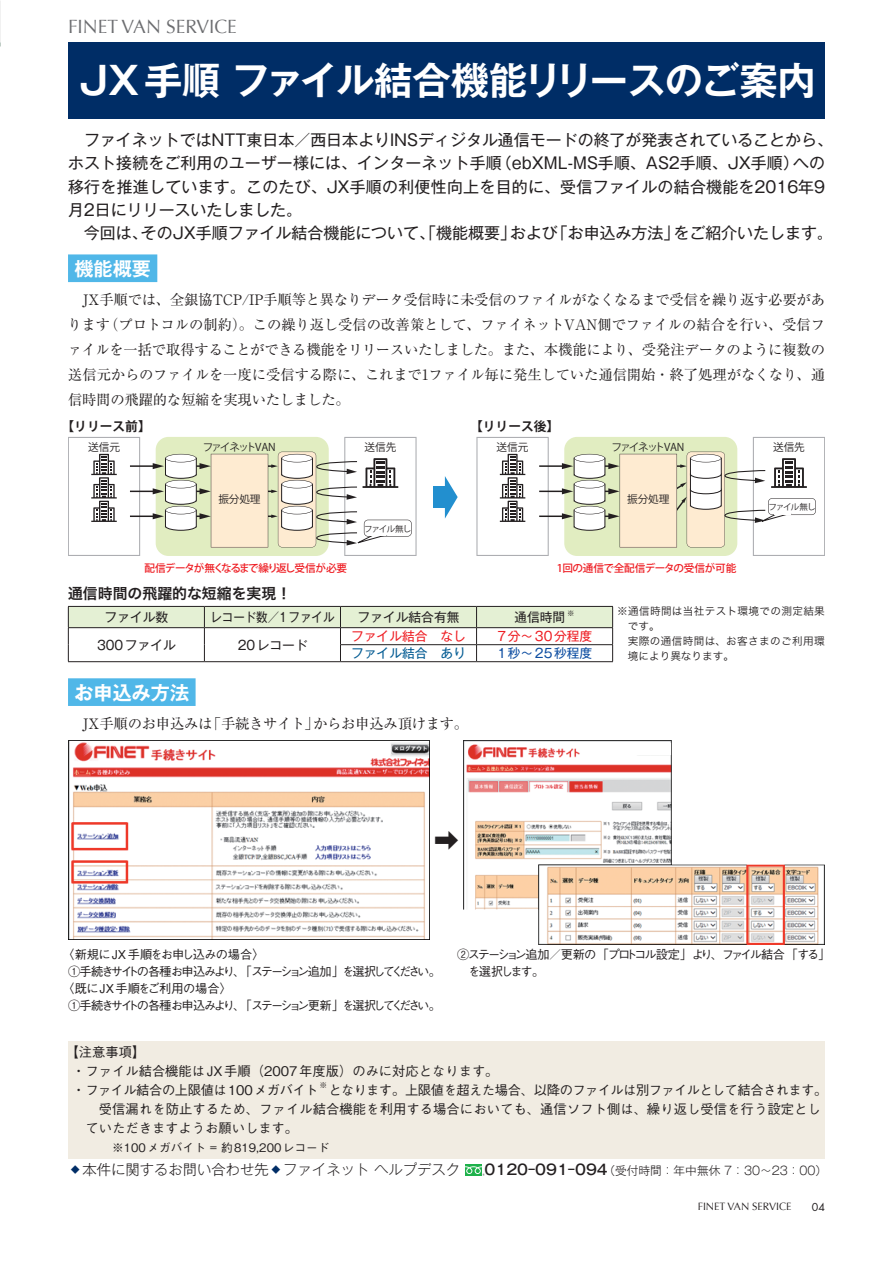
<style>
.page{position:relative;width:893px;height:1263px;background:#fff}
.page>*{position:absolute;margin:0;border:0;box-sizing:border-box;transform-origin:0 0}
.t1{font:700 38.25px "Gothic MB101 Pr 6 N De";letter-spacing:-.01em;color:#fff}
.t2{font:25.5px "Hiragino Sans Pr 6 N W3";color:#231f20}
.t3{font:19.2px "Optima";color:#6c6d70}
.t4{font:700 19.2px "Gothic MB101 Pr 6 N De";color:#fff}
.t5{font:15.9px/23.4px "Gothic MB101 Pr 6 N";color:#231f20}
.t6{font:14.85px "Hiragino Sans Pr 6 N W6";color:#231f20}
.t7{font:14.4px/25px "Ryumin Pr 6 N";letter-spacing:-.015em;color:#231f20;text-align:justify}
.t8{font:300 14.4px "Gothic MB101 Pr 6 N";color:#231f20}
.t9{font:500 13.35px/19.2px "Gothic BBB Pr 6 N";color:#231f20}
.t10{font:12.75px "Gothic MB101 Pr 6 N";color:#231f20}
.t11{font:12.75px "Gothic MB101 Pr 6 N";color:#ee1d23}
.t12{font:700 12.75px "Koz Go Pr 6 N";color:#231f20}
.t13{font:12.75px "Gothic MB101 Pr 6 N";color:#231f20;scale:.9 1}
.t14{font:12.75px "Gothic MB101 Pr 6 N";color:#015a92}
.t15{font:12.75px "Gothic MB101 Pr 6 N";color:#0d4da1}
.t16{font:500 12.15px "Gothic BBB Pr 6 N";letter-spacing:-.185em;color:#231f20}
.t17{font:500 12.15px/17px "Gothic BBB Pr 6 N";letter-spacing:-.17em;color:#231f20}
.t18{font:500 12.15px "Gothic BBB Pr 6 N";letter-spacing:-.04em;color:#231f20}
.t19{font:500 12.15px "Gothic BBB Pr 6 N";letter-spacing:-.015em;color:#231f20}
.t20{font:300 11.7px "Gothic MB101 Pr 6 N";color:#231f20}
.t21{font:500 11.7px "Gothic BBB Pr 6 N";color:#231f20}
.t22{font:10.65px "Hiragino Sans Pr 6 N W3";letter-spacing:.03em;color:#231f20}
.t23{font:500 10.65px "Koz Go Pr 6 N";letter-spacing:-.105em;color:#ee1d23}
.t24{font:10.65px "Koz Go Pr 6 N";letter-spacing:-.015em;color:#231f20}
.t25{font:10.65px "Koz Go Pr 6 N";letter-spacing:-.12em;color:#231f20}
.t26{font:500 10.65px "Koz Go Pr 6 N";letter-spacing:-.025em;color:#ee1d23}
.t27{font:10.65px "Optima";color:#231f20}
.t28{font:10.65px "Hiragino Sans Pr 6 N W3";color:#231f20}
.t29{font:10.65px "Futura";color:#231f20}
.t30{font:8.55px "Koz Go Pr 6 N";letter-spacing:-.1em;color:#231f20}
.t31{font:500 7.8px "Gothic BBB Pr 6 N";color:#231f20}
.t32{font:7.5px "Gothic MB101 Pr 6 N";color:#231f20}
.s1{font-size:13.35px}
.s2{color:#002d66}
.s3{font-weight:500;font-size:14.4px}
</style>
<div class="page">
<div style="left:68px;top:43px;width:757px;height:76px;background:#002d66"></div>
<hr style="left:68px;top:661px;width:136px;height:1px;background:#231f20">
<svg style="left:68px;top:606px;width:545px;height:55px"></svg>
<hr style="left:204px;top:661px;width:136px;height:1px;background:#231f20">
<hr style="left:340px;top:661px;width:137px;height:1px;background:#231f20">
<hr style="left:477px;top:661px;width:136px;height:1px;background:#231f20">
<div style="left:68px;top:1041px;width:757px;height:117px;background:#f1ece2"></div>
<div style="left:68px;top:254px;width:89px;height:28px;background:#50b7e8"></div>
<div style="left:68px;top:678px;width:128px;height:28px;background:#50b7e8"></div>
<div style="left:465px;top:1164px;width:17px;height:11px;background:#1eb14b"></div>
<svg style="left:465px;top:1166px;width:20px;height:10px"></svg>
<img style="left:68px;top:741px;width:361px;height:198px">
<img style="left:463px;top:741px;width:362px;height:203px">
<svg style="left:68px;top:437px;width:349px;height:119px"></svg>
<svg style="left:476px;top:437px;width:349px;height:119px"></svg>
<div style="left:433px;top:486px;width:15px;height:22px;background:#228fcf"></div>
<svg style="left:445px;top:476px;width:13px;height:43px"></svg>
<h3 class="t3" style="left:68px;top:15px;width:170px">FINET VAN SERVICE</h3>
<h1 class="t1" style="left:79px;top:49px;width:738px">JX手順 ファイル結合機能リリースのご案内</h1>
<p class="t5" style="left:68px;top:127px;width:766px">　ファイネットではNTT東日本／西日本よりINSディジタル通信モードの終了が発表されていることから、ホスト接続をご利用のユーザー様には、インターネット手順（ebXML-MS手順、AS2手順、JX手順）への移行を推進しています。このたび、JX手順の利便性向上を目的に、受信ファイルの結合機能を2016年9月2日にリリースいたしました。<br>　今回は、そのJX手順ファイル結合機能について、「機能概要」および「お申込み方法」をご紹介いたします。</p>
<h3 class="t4" style="left:74px;top:252px;width:78px">機能概要</h3>
<p class="t7" style="left:68px;top:286px;width:759px">　JX手順では、全銀協TCP/IP手順等と異なりデータ受信時に未受信のファイルがなくなるまで受信を繰り返す必要があります（プロトコルの制約）。この繰り返し受信の改善策として、ファイネットVAN側でファイルの結合を行い、受信ファイルを一括で取得することができる機能をリリースいたしました。また、本機能により、受発注データのように複数の送信元からのファイルを一度に受信する際に、これまで1ファイル毎に発生していた通信開始・終了処理がなくなり、通信時間の飛躍的な短縮を実現いたしました。</p>
<p class="t12" style="left:61px;top:419px;width:91px">【リリース前】</p>
<p class="t12" style="left:470px;top:419px;width:91px">【リリース後】</p>
<p class="t24" style="left:88px;top:441px;width:33px">送信元</p>
<p class="t25" style="left:203px;top:441px;width:74px">ファイネットVAN</p>
<p class="t24" style="left:364px;top:441px;width:33px">送信先</p>
<p class="t24" style="left:497px;top:441px;width:33px">送信元</p>
<p class="t25" style="left:612px;top:441px;width:74px">ファイネットVAN</p>
<p class="t24" style="left:773px;top:441px;width:33px">送信先</p>
<p class="t24" style="left:218px;top:493px;width:44px">振分処理</p>
<p class="t24" style="left:627px;top:493px;width:44px">振分処理</p>
<p class="t30" style="left:364px;top:524px;width:49px">ファイル無し</p>
<p class="t23" style="left:144px;top:562px;width:204px">配信データが無くなるまで繰り返し受信が必要</p>
<p class="t26" style="left:557px;top:562px;width:181px">1回の通信で全配信データの受信が可能</p>
<p class="t6" style="left:68px;top:580px;width:225px">通信時間の飛躍的な短縮を実現！</p>
<p class="t30" style="left:768px;top:502px;width:49px">ファイル無し</p>
<p class="t10" style="left:104px;top:606px;width:65px">ファイル数</p>
<p class="t13" style="left:210px;top:606px;width:139px">レコード数／1ファイル</p>
<p class="t10" style="left:357px;top:606px;width:104px">ファイル結合有無</p>
<p class="t10" style="left:514px;top:606px;width:53px">通信時間</p>
<p class="t32" style="left:567px;top:606px;width:9px">※</p>
<p class="t10" style="left:97px;top:634px;width:80px">300ファイル</p>
<p class="t10" style="left:238px;top:634px;width:72px">20レコード</p>
<p class="t11" style="left:351px;top:626px;width:116px">ファイル結合　なし</p>
<p class="t11" style="left:497px;top:626px;width:96px">7分〜30分程度</p>
<p class="t14" style="left:351px;top:643px;width:116px">ファイル結合　あり</p>
<p class="t15" style="left:497px;top:643px;width:96px">1秒〜25秒程度</p>
<h3 class="t4" style="left:74px;top:676px;width:116px">お申込み方法</h3>
<p class="t7" style="left:68px;top:710px;width:402px">　JX手順のお申込みは「手続きサイト」からお申込み頂けます。</p>
<p class="t22" style="left:617px;top:602px;width:209px">※通信時間は当社テスト環境での測定結果</p>
<p class="t22" style="left:628px;top:617px;width:33px">です。</p>
<p class="t22" style="left:617px;top:632px;width:209px">　実際の通信時間は、お客さまのご利用環</p>
<p class="t28" style="left:628px;top:647px;width:108px">境により異なります。</p>
<h2 class="t2" style="left:434px;top:817px;width:27px">➡</h2>
<p class="t18" style="left:62px;top:945px;width:205px">〈新規にJX手順をお申し込みの場合〉</p>
<p class="t16" style="left:68px;top:962px;width:375px">①手続きサイトの各種お申込みより、「ステーション追加」を選択してください。</p>
<p class="t19" style="left:62px;top:979px;width:172px">〈既にJX手順をご利用の場合〉</p>
<p class="t16" style="left:68px;top:996px;width:375px">①手続きサイトの各種お申込みより、「ステーション更新」を選択してください。</p>
<p class="t17" style="left:468px;top:945px;width:364px;text-indent:-11px">②ステーション追加／更新の「プロトコル設定」より、ファイル結合「する」を選択します。</p>
<p class="t9" style="left:72px;top:1041px;width:428px;text-indent:-7px">【注意事項】<br>・ファイル結合機能はJX手順（2007年度版）のみに対応となります。・ファイル結合の上限値は100メガバイト</p>
<p class="t31" style="left:319px;top:1079px;width:9px">※</p>
<p class="t9" style="left:86px;top:1079px;width:743px;text-indent:243px">となります。上限値を超えた場合、以降のファイルは別ファイルとして結合されます。　受信漏れを防止するため、ファイル結合機能を利用する場合においても、通信ソフト側は、繰り返し受信を行う設定としていただきますようお願いします。</p>
<p class="t21" style="left:72px;top:1138px;width:259px"><span class="s1">　　　</span>※100メガバイト = 約819,200レコード</p>
<p class="t8" style="left:68px;top:1158px;width:394px"><span class="s2">❖</span>本件に関するお問い合わせ先<span class="s2">❖</span>ファイネット ヘルプデスク</p>
<p class="t20" style="left:485px;top:1161px;width:344px"><span class="s3">0120-091-094</span>（受付時間：年中無休 7：30～23：00）</p>
<p class="t27" style="left:698px;top:1200px;width:95px">FINET VAN SERVICE</p>
<p class="t29" style="left:812px;top:1199px;width:15px">04</p>
</div>
